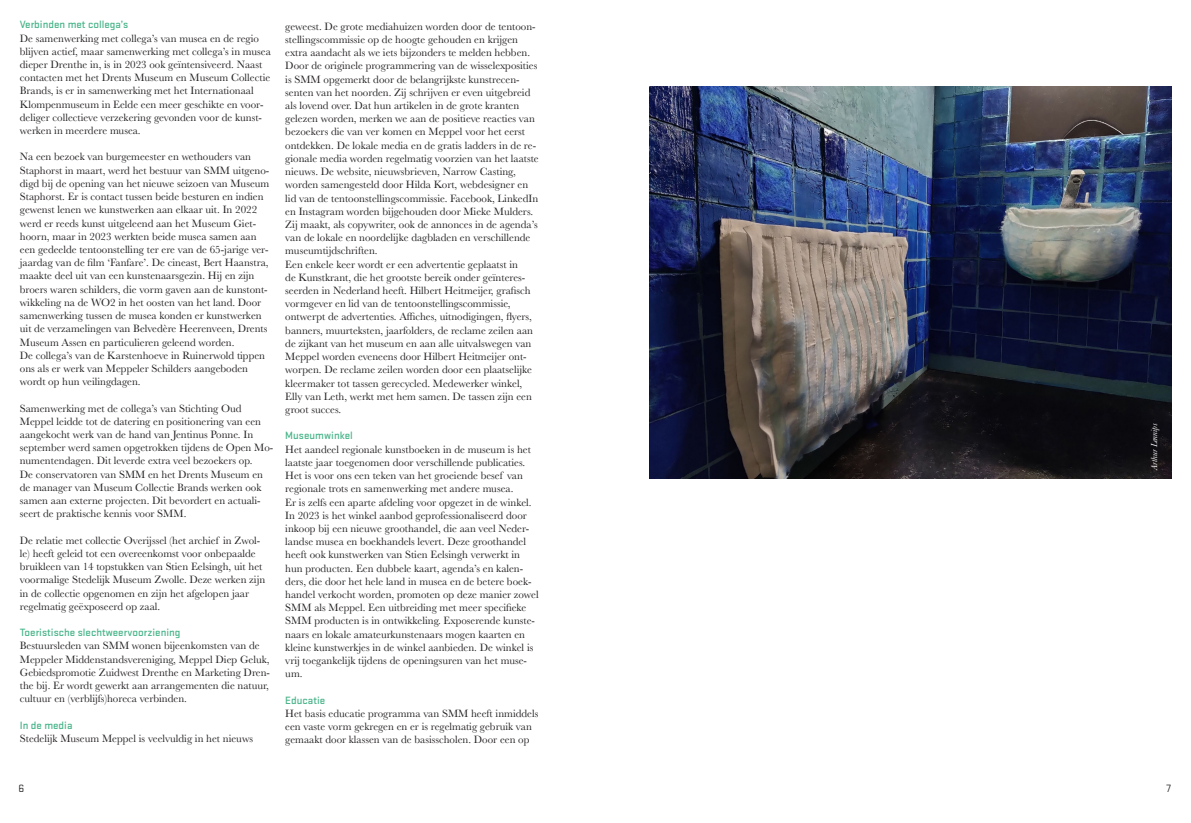
<style>
.page{position:relative;width:1191px;height:823px;background:#fff}
.page>*{position:absolute;margin:0;border:0;box-sizing:border-box;transform-origin:0 0}
.t1{font:11px/13.2px "Baskerville";color:#231f20}
.t2{font:500 11px "Stratum 1";color:#47b489}
.t3{font:11px "Stratum 1";color:#231f20}
.t4{font:italic 9px "Baskerville";color:#fff}
</style>
<div class="page">
<img style="left:649px;top:86px;width:522px;height:392px">
<p class="t2" style="left:20px;top:17px;width:110px">Verbinden met collega’s</p>
<p class="t1" style="left:20px;top:32px;width:252px">De samenwerking met collega’s van musea en de regio blijven actief, maar samenwerking met collega’s in musea dieper Drenthe in, is in 2023 ook geïntensiveerd. Naast contacten met het Drents Museum en Museum Collectie Brands, is er in samenwerking met het Internationaal Klompenmuseum in Eelde een meer geschikte en voor&shy;deliger collectieve verzekering gevonden voor de kunst&shy;werken in meerdere musea.</p>
<p class="t1" style="left:20px;top:150px;width:251px">Na een bezoek van burgemeester en wethouders van Staphorst in maart, werd het bestuur van SMM uitgeno&shy;digd bij de opening van het nieuwe seizoen van Museum Staphorst. Er is contact tussen beide besturen en indien gewenst lenen we kunstwerken aan elkaar uit. In 2022 werd er reeds kunst uitgeleend aan het Museum Giet&shy;hoorn, maar in 2023 werkten beide musea samen aan een gedeelde tentoonstelling ter ere van de 65-jarige ver&shy;jaardag van de film ‘Fanfare’. De cineast, Bert Haanstra, maakte deel uit van een kunstenaarsgezin. Hij en zijn broers waren schilders, die vorm gaven aan de kunstont&shy;wikkeling na de WO2 in het oosten van het land. Door samenwerking tussen de musea konden er kunstwerken uit de verzamelingen van Belvedère Heerenveen, Drents Museum Assen en particulieren geleend worden.</p>
<p class="t1" style="left:20px;top:348px;width:247px">De collega’s van de Karstenhoeve in Ruinerwold tippen ons als er werk van Meppeler Schilders aangeboden wordt op hun veilingdagen.</p>
<p class="t1" style="left:20px;top:401px;width:255px">Samenwerking met de collega’s van Stichting Oud Meppel leidde tot de datering en positionering van een aangekocht werk van de hand van Jentinus Ponne. In september werd samen opgetrokken tijdens de Open Mo&shy;numentendagen. Dit leverde extra veel bezoekers op.</p>
<p class="t1" style="left:20px;top:467px;width:245px">De conservatoren van SMM en het Drents Museum en de manager van Museum Collectie Brands werken ook samen aan externe projecten. Dit bevordert en actuali&shy;seert de praktische kennis voor SMM.</p>
<p class="t1" style="left:20px;top:533px;width:247px">De relatie met collectie Overijssel (het archief in Zwol&shy;le) heeft geleid tot een overeenkomst voor onbepaalde bruikleen van 14 topstukken van Stien Eelsingh, uit het voormalige Stedelijk Museum Zwolle. Deze werken zijn in de collectie opgenomen en zijn het afgelopen jaar regelmatig geëxposeerd op zaal.</p>
<p class="t2" style="left:20px;top:624px;width:162px">Toeristische slechtweervoorziening</p>
<p class="t1" style="left:20px;top:639px;width:252px">Bestuursleden van SMM wonen bijeenkomsten van de Meppeler Middenstandsvereniging, Meppel Diep Geluk, Gebiedspromotie Zuidwest Drenthe en Marketing Dren&shy;the bij. Er wordt gewerkt aan arrangementen die natuur, cultuur en (verblijfs)horeca verbinden.</p>
<p class="t2" style="left:20px;top:717px;width:54px">In de media</p>
<p class="t1" style="left:20px;top:731px;width:235px">Stedelijk Museum Meppel is veelvuldig in het nieuws</p>
<p class="t1" style="left:285px;top:20px;width:255px">geweest. De grote mediahuizen worden door de tentoon&shy;stellingscommissie op de hoogte gehouden en krijgen extra aandacht als we iets bijzonders te melden hebben.<br>Door de originele programmering van de wisselexposities is SMM opgemerkt door de belangrijkste kunstrecen&shy;senten van het noorden. Zij schrijven er even uitgebreid als lovend over. Dat hun artikelen in de grote kranten gelezen worden, merken we aan de positieve reacties van bezoekers die van ver komen en Meppel voor het eerst ontdekken. De lokale media en de gratis ladders in de re&shy;gionale media worden regelmatig voorzien van het laatste nieuws. De website, nieuwsbrieven, Narrow Casting, worden samengesteld door Hilda Kort, webdesigner en lid van de tentoonstellingscommissie. Facebook, LinkedIn en Instagram worden bijgehouden door Mieke Mulders.<br>Zij maakt, als copywriter, ook de annonces in de agenda’s van de lokale en noordelijke dagbladen en verschillende museumtijdschriften.</p>
<p class="t1" style="left:285px;top:257px;width:249px">Een enkele keer wordt er een advertentie geplaatst in<br>de Kunstkrant, die het grootste bereik onder geïnteres&shy;seerden in Nederland heeft. Hilbert Heitmeijer, grafisch vormgever en lid van de tentoonstellingscommissie, ontwerpt de advertenties. Affiches, uitnodigingen, flyers, banners, muurteksten, jaarfolders, de reclame zeilen aan de zijkant van het museum en aan alle uitvalswegen van Meppel worden eveneens door Hilbert Heitmeijer ont&shy;worpen. De reclame zeilen worden door een plaatselijke kleermaker tot tassen gerecycled. Medewerker winkel, Elly van Leth, werkt met hem samen. De tassen zijn een groot succes.</p>
<p class="t2" style="left:285px;top:428px;width:69px">Museumwinkel</p>
<p class="t1" style="left:285px;top:442px;width:247px">Het aandeel regionale kunstboeken in de museum is het laatste jaar toegenomen door verschillende publicaties.<br>Het is voor ons een teken van het groeiende besef van regionale trots en samenwerking met andere musea.</p>
<p class="t1" style="left:285px;top:495px;width:255px">Er is zelfs een aparte afdeling voor opgezet in de winkel.<br>In 2023 is het winkel aanbod geprofessionaliseerd door inkoop bij een nieuwe groothandel, die aan veel Neder&shy;landse musea en boekhandels levert. Deze groothandel heeft ook kunstwerken van Stien Eelsingh verwerkt in hun producten. Een dubbele kaart, agenda’s en kalen&shy;ders, die door het hele land in musea en de betere boek&shy;handel verkocht worden, promoten op deze manier zowel SMM als Meppel. Een uitbreiding met meer specifieke SMM producten is in ontwikkeling. Exposerende kunste&shy;naars en lokale amateurkunstenaars mogen kaarten en kleine kunstwerkjes in de winkel aanbieden. De winkel is vrij toegankelijk tijdens de openingsuren van het muse&shy;um.</p>
<p class="t2" style="left:285px;top:692px;width:41px">Educatie</p>
<p class="t1" style="left:285px;top:706px;width:254px">Het basis educatie programma van SMM heeft inmiddels een vaste vorm gekregen en er is regelmatig gebruik van gemaakt door klassen van de basisscholen. Door een op</p>
<p class="t4" style="left:1148px;top:469px;width:48px;rotate:-90deg">Arthur Lennips</p>
<p class="t3" style="left:18px;top:780px;width:7px">6</p>
<p class="t3" style="left:1166px;top:780px;width:6px">7</p>
</div>
